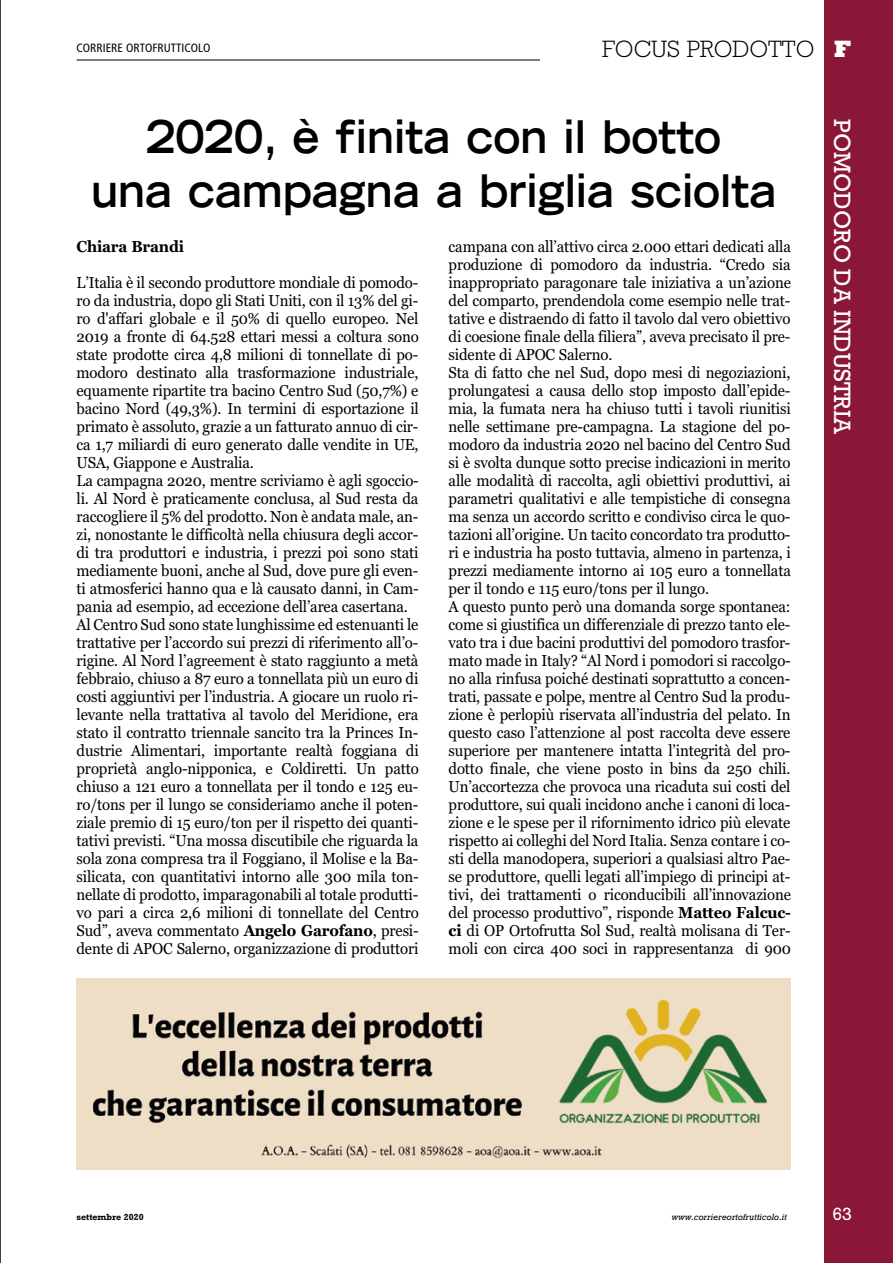
<style>
.page{position:relative;width:893px;height:1263px;background:#fff}
.page>*{position:absolute;margin:0;border:0;box-sizing:border-box;transform-origin:0 0}
.t1{font:700 expanded 45px/54px "Trade Gothic LT Std";color:#000;text-align:center;scale:.9 1}
.t2{font:24px "Rockwell Std";color:#fff}
.t3{font:300 24px "Rockwell Std";color:#000}
.t4{font:18px "Rockwell Std";color:#fff}
.t5{font:15.75px/18px "Georgia";letter-spacing:-.01em;color:#000;scale:.95 1}
.t6{font:700 15.75px "Georgia";letter-spacing:-.01em;color:#000;scale:.95 1}
.t7{font:condensed 12px "Frutiger LT Std";color:#000}
.t8{font:italic 9px "Rockwell Std";color:#000}
.t9{font:700 9px "Rockwell Std";color:#000}
.s1{font-family:"Rockwell";font-weight:800;color:#fff}
.s2{font-weight:700}
</style>
<div class="page">
<svg style="left:0;top:0;width:1px;height:1263px"></svg>
<div style="left:825px;top:0;width:68px;height:1263px;background:#8b1738"></div>
<hr style="left:77px;top:60px;width:463px;height:1px;background:#000">
<img style="left:77px;top:978px;width:714px;height:191px">
<p class="t7" style="left:77px;top:40px;width:135px">CORRIERE ORTOFRUTTICOLO</p>
<h2 class="t3" style="left:602px;top:35px;width:251px">FOCUS PRODOTTO <span class="s1">F</span></h2>
<h1 class="t1" style="left:91px;top:109px;width:763px">2020, è finita con il botto<br>una campagna a briglia sciolta</h1>
<p class="t6" style="left:77px;top:235px;width:115px">Chiara Brandi</p>
<p class="t5" style="left:77px;top:273px;width:362px">L’Italia è il secondo produttore mondiale di pomodo&shy;ro da industria, dopo gli Stati Uniti, con il 13% del gi&shy;ro d'affari globale e il 50% di quello europeo. Nel 2019 a fronte di 64.528 ettari messi a coltura sono state prodotte circa 4,8 milioni di tonnellate di po&shy;modoro destinato alla trasformazione industriale, equamente ripartite tra bacino Centro Sud (50,7%) e bacino Nord (49,3%). In termini di esportazione il primato è assoluto, grazie a un fatturato annuo di cir&shy;ca 1,7 miliardi di euro generato dalle vendite in UE, USA, Giappone e Australia.<br>La campagna 2020, mentre scriviamo è agli sgoccio&shy;li. Al Nord è praticamente conclusa, al Sud resta da raccogliere il 5% del prodotto. Non è andata male, an&shy;zi, nonostante le difficoltà nella chiusura degli accor&shy;di tra produttori e industria, i prezzi poi sono stati mediamente buoni, anche al Sud, dove pure gli even&shy;ti atmosferici hanno qua e là causato danni, in Cam&shy;pania ad esempio, ad eccezione dell’area casertana.<br>Al Centro Sud sono state lunghissime ed estenuanti le trattative per l’accordo sui prezzi di riferimento all’o&shy;rigine. Al Nord l’agreement è stato raggiunto a metà febbraio, chiuso a 87 euro a tonnellata più un euro di costi aggiuntivi per l’industria. A giocare un ruolo ri&shy;levante nella trattativa al tavolo del Meridione, era stato il contratto triennale sancito tra la Princes In&shy;dustrie Alimentari, importante realtà foggiana di proprietà anglo-nipponica, e Coldiretti. Un patto chiuso a 121 euro a tonnellata per il tondo e 125 eu&shy;ro/tons per il lungo se consideriamo anche il poten&shy;ziale premio di 15 euro/ton per il rispetto dei quanti&shy;tativi previsti. “Una mossa discutibile che riguarda la sola zona compresa tra il Foggiano, il Molise e la Ba&shy;silicata, con quantitativi intorno alle 300 mila ton&shy;nellate di prodotto, imparagonabili al totale produtti&shy;vo pari a circa 2,6 milioni di tonnellate del Centro Sud”, aveva commentato <span class="s2">Angelo Garofano</span>, presi&shy;dente di APOC Salerno, organizzazione di produttori</p>
<p class="t5" style="left:449px;top:237px;width:362px">campana con all’attivo circa 2.000 ettari dedicati alla produzione di pomodoro da industria. “Credo sia inappropriato paragonare tale iniziativa a un’azione del comparto, prendendola come esempio nelle trat&shy;tative e distraendo di fatto il tavolo dal vero obiettivo di coesione finale della filiera”, aveva precisato il pre&shy;sidente di APOC Salerno.<br>Sta di fatto che nel Sud, dopo mesi di negoziazioni, prolungatesi a causa dello stop imposto dall’epide&shy;mia, la fumata nera ha chiuso tutti i tavoli riunitisi nelle settimane pre-campagna. La stagione del po&shy;modoro da industria 2020 nel bacino del Centro Sud si è svolta dunque sotto precise indicazioni in merito alle modalità di raccolta, agli obiettivi produttivi, ai parametri qualitativi e alle tempistiche di consegna ma senza un accordo scritto e condiviso circa le quo&shy;tazioni all’origine. Un tacito concordato tra produtto&shy;ri e industria ha posto tuttavia, almeno in partenza, i prezzi mediamente intorno ai 105 euro a tonnellata per il tondo e 115 euro/tons per il lungo.<br>A questo punto però una domanda sorge spontanea: come si giustifica un differenziale di prezzo tanto ele&shy;vato tra i due bacini produttivi del pomodoro trasfor&shy;mato made in Italy? “Al Nord i pomodori si raccolgo&shy;no alla rinfusa poiché destinati soprattutto a concen&shy;trati, passate e polpe, mentre al Centro Sud la produ&shy;zione è perlopiù riservata all’industria del pelato. In questo caso l’attenzione al post raccolta deve essere superiore per mantenere intatta l’integrità del pro&shy;dotto finale, che viene posto in bins da 250 chili.<br>Un’accortezza che provoca una ricaduta sui costi del produttore, sui quali incidono anche i canoni di loca&shy;zione e le spese per il rifornimento idrico più elevate rispetto ai colleghi del Nord Italia. Senza contare i co&shy;sti della manodopera, superiori a qualsiasi altro Pae&shy;se produttore, quelli legati all’impiego di principi at&shy;tivi, dei trattamenti o riconducibili all’innovazione del processo produttivo”, risponde <span class="s2">Matteo Falcuc&shy;ci</span> di OP Ortofrutta Sol Sud, realtà molisana di Ter&shy;moli con circa 400 soci in rappresentanza di 900</p>
<h2 class="t2" style="left:856px;top:119px;width:317px;rotate:90deg">POMODORO DA INDUSTRIA</h2>
<p class="t9" style="left:77px;top:1212px;width:69px">settembre 2020</p>
<p class="t8" style="left:671px;top:1212px;width:117px">www.corriereortofrutticolo.it</p>
<p class="t4" style="left:832px;top:1203px;width:21px">63</p>
</div>
